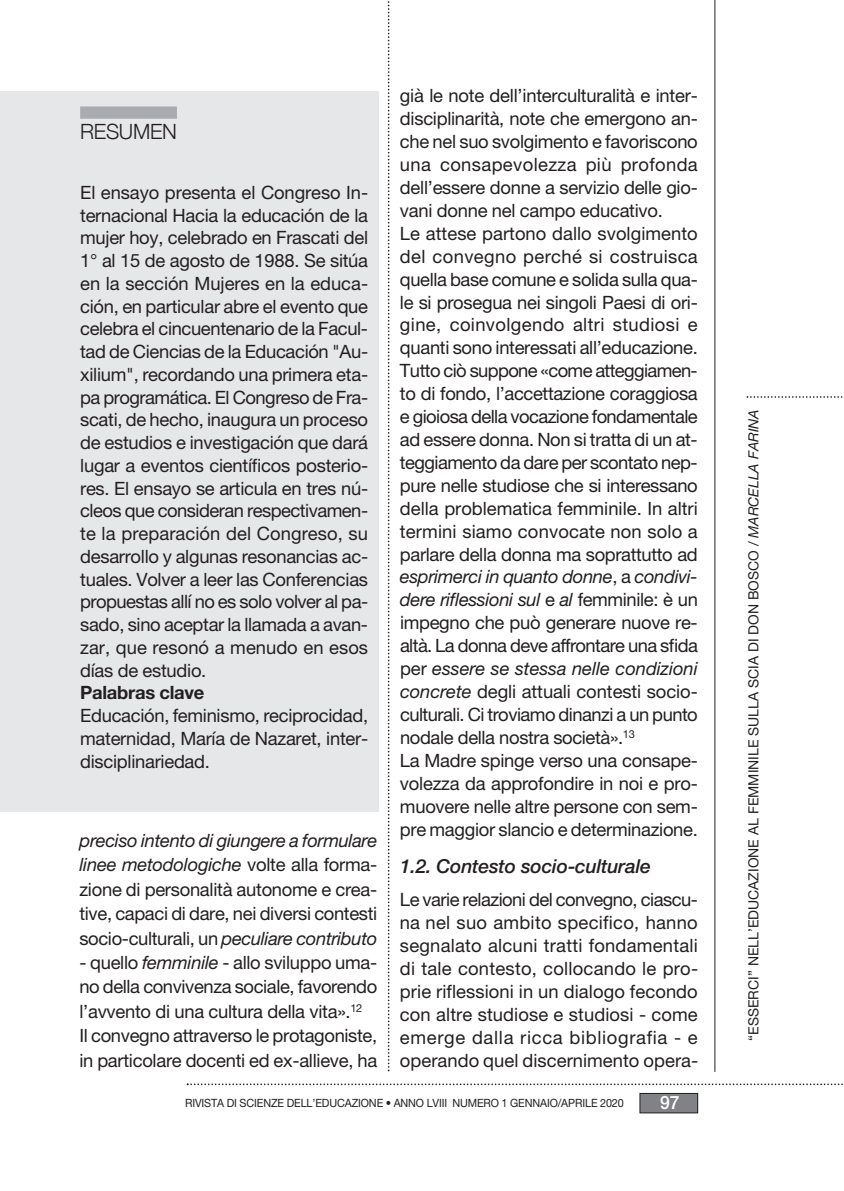
<style>
.page{position:relative;width:844px;height:1191px;background:#fff}
.page>*{position:absolute;margin:0;border:0;box-sizing:border-box;transform-origin:0 0}
.t1{font:300 21px "Helvetica Neue";letter-spacing:-.015em;color:#231f20}
.t2{font:italic 500 19.25px "Helvetica Neue LT Pro";letter-spacing:-.01em;color:#231f20}
.t3{font:18.38px/22.9px "Helvetica Neue LT Pro Roman 2";letter-spacing:-.015em;color:#231f20;text-align:justify}
.t4{font:700 18.38px "Helvetica Neue LT Pro";letter-spacing:-.015em;color:#231f20}
.t5{font:18.38px "Helvetica Neue LT Pro Md 2";color:#fff;scale:.95 1}
.t6{font:14px "Helvetica Neue LT Pro Roman 2";color:#231f20}
.t7{font:11.38px "Helvetica Neue LT Pro Roman 2";letter-spacing:-.01em;color:#231f20;scale:.95 1}
.s1{font-family:"Helvetica Neue LT Pro";font-style:italic}
</style>
<div class="page">
<div style="left:640px;top:1093px;width:57px;height:19px;background:#808285"></div>
<div style="left:639px;top:1093px;width:58px;height:20px;border:1px solid #231f20"></div>
<hr style="left:714px;top:0;width:1px;height:1071px;background:#231f20">
<svg style="left:187px;top:1083px;width:656px;height:2px"></svg>
<svg style="left:746px;top:396px;width:97px;height:2px"></svg>
<svg style="left:387px;top:1px;width:2px;height:1070px"></svg>
<div style="left:0;top:92px;width:378px;height:720px;background:#e6e7e9"></div>
<div style="left:80px;top:106px;width:97px;height:13px;background:#aaabaf"></div>
<p class="t1" style="left:80px;top:119px;width:98px">RESUMEN</p>
<p class="t3" style="left:80px;top:183px;width:289px">El ensayo presenta el Congreso In&shy;ternacional Hacia la educación de la mujer hoy, celebrado en Frascati del 1° al 15 de agosto de 1988. Se sitúa en la sección Mujeres en la educa&shy;ción, en particular abre el evento que celebra el cincuentenario de la Facul&shy;tad de Ciencias de la Educación "Au&shy;xilium", recordando una primera eta&shy;pa programática. El Congreso de Fra&shy;scati, de hecho, inaugura un proceso de estudios e investigación que dará lugar a eventos científicos posterio&shy;res. El ensayo se articula en tres nú&shy;cleos que consideran respectivamen&shy;te la preparación del Congreso, su desarrollo y algunas resonancias ac&shy;tuales. Volver a leer las Conferencias propuestas allí no es solo volver al pa&shy;sado, sino aceptar la llamada a avan&shy;zar, que resonó a menudo en esos días de estudio.</p>
<p class="t4" style="left:80px;top:686px;width:126px">Palabras clave</p>
<p class="t3" style="left:80px;top:706px;width:289px">Educación, feminismo, reciprocidad, maternidad, María de Nazaret, inter&shy;disciplinariedad.</p>
<p class="t3" style="left:79px;top:830px;width:299px;line-height:24.5px"><span class="s1">preciso intento di giungere a formulare linee metodologiche</span> volte alla forma&shy;zione di personalità autonome e crea&shy;tive, capaci di dare, nei diversi contesti socio-culturali, un <span class="s1">peculiare contributo</span></p>
<p class="t3" style="left:79px;top:952px;width:299px;line-height:24.5px">- quello <span class="s1">femminile</span> - allo sviluppo uma&shy;no della convivenza sociale, favorendo l’avvento di una cultura della vita».<sup>12</sup></p>
<p class="t3" style="left:79px;top:1025px;width:299px;line-height:24.5px">Il convegno attraverso le protagoniste, in particolare docenti ed ex-allieve, ha</p>
<p class="t3" style="left:400px;top:86px;width:299px">già le note dell’interculturalità e inter&shy;disciplinarità, note che emergono an&shy;che nel suo svolgimento e favoriscono una consapevolezza più profonda dell’essere donne a servizio delle gio&shy;vani donne nel campo educativo.</p>
<p class="t3" style="left:400px;top:224px;width:299px">Le attese partono dallo svolgimento del convegno perché si costruisca quella base comune e solida sulla qua&shy;le si prosegua nei singoli Paesi di ori&shy;gine, coinvolgendo altri studiosi e quanti sono interessati all’educazione.<br>Tutto ciò suppone «come atteggiamen&shy;to di fondo, l’accettazione coraggiosa e gioiosa della vocazione fondamentale ad essere donna. Non si tratta di un at&shy;teggiamento da dare per scontato nep&shy;pure nelle studiose che si interessano della problematica femminile. In altri termini siamo convocate non solo a parlare della donna ma soprattutto ad <span class="s1">esprimerci in quanto donne</span>, a <span class="s1">condivi&shy;dere riflessioni sul</span> e <span class="s1">al</span> femminile: è un impegno che può generare nuove re&shy;altà. La donna deve affrontare una sfida per <span class="s1">essere se stessa nelle condizioni concrete</span> degli attuali contesti socio&shy;culturali. Ci troviamo dinanzi a un punto nodale della nostra società».<sup>13</sup></p>
<p class="t3" style="left:400px;top:750px;width:299px">La Madre spinge verso una consape&shy;volezza da approfondire in noi e pro&shy;muovere nelle altre persone con sem&shy;pre maggior slancio e determinazione.</p>
<p class="t2" style="left:400px;top:859px;width:252px">1.2. Contesto socio-culturale</p>
<p class="t3" style="left:400px;top:890px;width:300px">Le varie relazioni del convegno, ciascu&shy;na nel suo ambito specifico, hanno segnalato alcuni tratti fondamentali di tale contesto, collocando le pro&shy;prie riflessioni in un dialogo fecondo con altre studiose e studiosi - come emerge dalla ricca bibliografia - e operando quel discernimento opera-</p>
<p class="t7" style="left:185px;top:1098px;width:463px">RIVISTA DI SCIENZE DELL’EDUCAZIONE • ANNO LVIII NUMERO 1 GENNAIO/APRILE 2020</p>
<p class="t5" style="left:660px;top:1095px;width:22px">97</p>
<p class="t6" style="left:748px;top:1040px;width:633px;rotate:-90deg">“ESSERCI” NELL’EDUCAZIONE AL FEMMINILE SULLA SCIA DI DON BOSCO / <span class="s1">MARCELLA FARINA</span></p>
</div>
